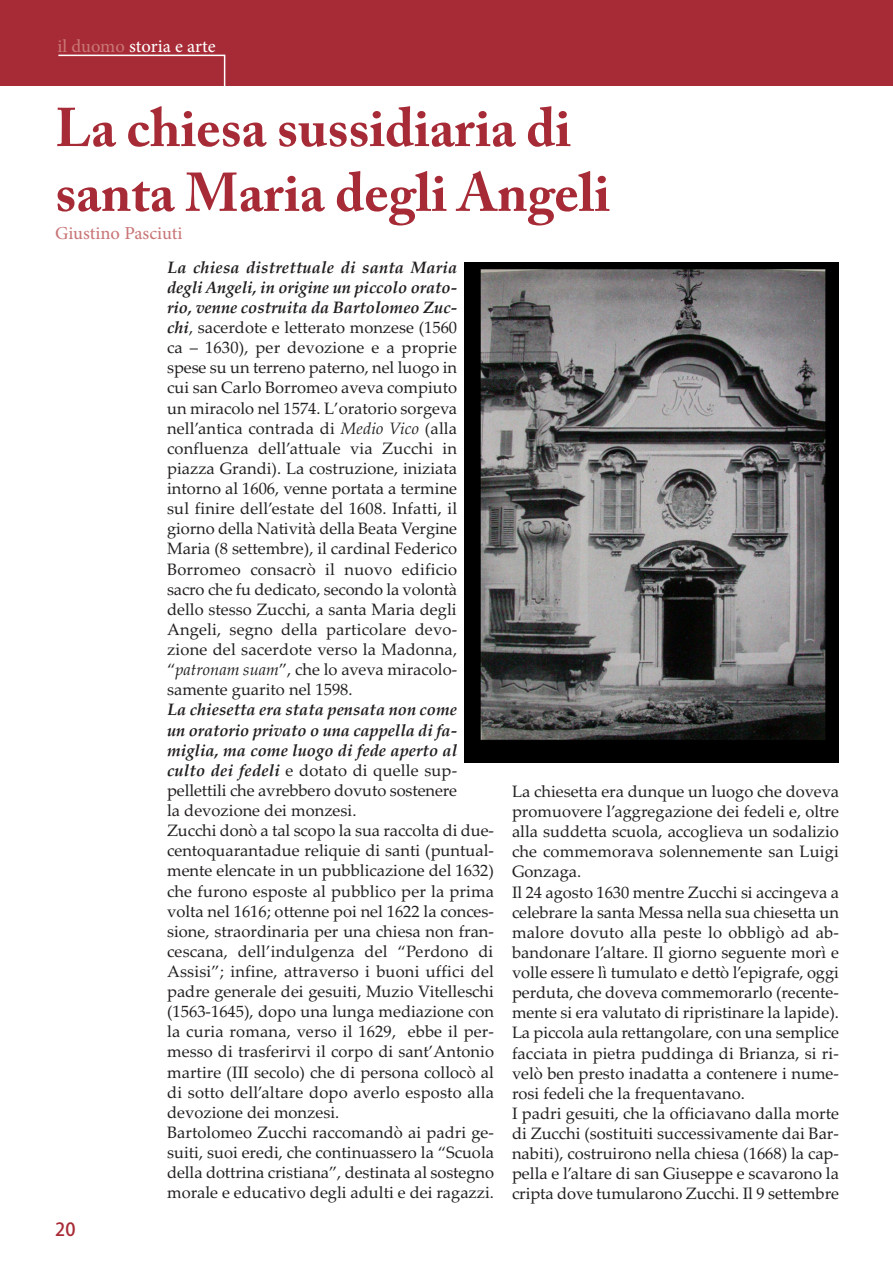
<style>
.page{position:relative;width:893px;height:1263px;background:#fff}
.page>*{position:absolute;margin:0;border:0;box-sizing:border-box;transform-origin:0 0}
.t1{font:700 54px/64.8px "Adobe Caslon Pro";color:#a72b36}
.t2{font:18px "Adobe Hebrew";letter-spacing:-.005em;color:#fff}
.t3{font:18px "Adobe Hebrew";letter-spacing:-.005em;color:#c97677}
.t4{font:18px "Adobe Heiti Std";color:#a72b36}
.t5{font:16.5px/20.1px "Palatino Linotype";color:#231f20}
.s1{color:#c97677}
.s2{font-weight:700;font-style:italic}
.s3{font-style:italic}
</style>
<div class="page">
<div style="left:0;top:0;width:893px;height:85px;background:#a72b36"></div>
<svg style="left:57px;top:54px;width:169px;height:32px"></svg>
<img style="left:465px;top:263px;width:374px;height:499px">
<p class="t2" style="left:58px;top:39px;width:160px"><span class="s1">il duomo</span> storia e arte</p>
<h1 class="t1" style="left:55px;top:101px;width:556px">La chiesa sussidiaria di santa Maria degli Angeli</h1>
<p class="t3" style="left:55px;top:227px;width:129px">Giustino Pasciuti</p>
<p class="t4" style="left:55px;top:1219px;width:22px">20</p>
<p class="t5" style="left:167px;top:257px;width:292px;text-align:justify"><span class="s2">La chiesa distrettuale di santa Maria degli Angeli, in origine un piccolo orato&shy;rio, venne costruita da Bartolomeo Zuc&shy;chi</span>, sacerdote e letterato monzese (1560 ca – 1630), per devozione e a proprie spese su un terreno paterno, nel luogo in cui san Carlo Borromeo aveva compiuto un miracolo nel 1574. L’oratorio sorgeva nell’antica contrada di <span class="s3">Medio Vico</span> (alla confluenza dell’attuale via Zucchi in piazza Grandi). La costruzione, iniziata intorno al 1606, venne portata a termine sul finire dell’estate del 1608. Infatti, il giorno della Natività della Beata Vergine Maria (8 settembre), il cardinal Federico Borromeo consacrò il nuovo edificio sacro che fu dedicato, secondo la volontà dello stesso Zucchi, a santa Maria degli Angeli, segno della particolare devo&shy;zione del sacerdote verso la Madonna, “<span class="s3">patronam suam</span>”, che lo aveva miracolo&shy;samente guarito nel 1598.</p>
<p class="t5" style="left:167px;top:700px;width:328px"><span class="s2">La chiesetta era stata pensata non come<br>un oratorio privato o una cappella di fa&shy;miglia, ma come luogo di fede aperto al culto dei fedeli</span> e dotato di quelle sup&shy;pellettili che avrebbero dovuto sostenere<br>la devozione dei monzesi.<br>Zucchi donò a tal scopo la sua raccolta di due&shy;centoquarantadue reliquie di santi (puntual&shy;mente elencate in un pubblicazione del 1632) che furono esposte al pubblico per la prima volta nel 1616; ottenne poi nel 1622 la conces&shy;sione, straordinaria per una chiesa non fran&shy;cescana, dell’indulgenza del “Perdono di Assisi”; infine, attraverso i buoni uffici del padre generale dei gesuiti, Muzio Vitelleschi (1563-1645), dopo una lunga mediazione con la curia romana, verso il 1629, ebbe il per&shy;messo di trasferirvi il corpo di sant’Antonio martire (III secolo) che di persona collocò al di sotto dell’altare dopo averlo esposto alla devozione dei monzesi.<br>Bartolomeo Zucchi raccomandò ai padri ge&shy;suiti, suoi eredi, che continuassero la “Scuola della dottrina cristiana”, destinata al sostegno morale e educativo degli adulti e dei ragazzi.</p>
<p class="t5" style="left:512px;top:781px;width:328px">La chiesetta era dunque un luogo che doveva promuovere l’aggregazione dei fedeli e, oltre alla suddetta scuola, accoglieva un sodalizio che commemorava solennemente san Luigi Gonzaga.<br>Il 24 agosto 1630 mentre Zucchi si accingeva a celebrare la santa Messa nella sua chiesetta un malore dovuto alla peste lo obbligò ad ab&shy;bandonare l’altare. Il giorno seguente morì e volle essere lì tumulato e dettò l’epigrafe, oggi perduta, che doveva commemorarlo (recente&shy;mente si era valutato di ripristinare la lapide).<br>La piccola aula rettangolare, con una semplice facciata in pietra puddinga di Brianza, si ri&shy;velò ben presto inadatta a contenere i nume&shy;rosi fedeli che la frequentavano.<br>I padri gesuiti, che la officiavano dalla morte di Zucchi (sostituiti successivamente dai Bar&shy;nabiti), costruirono nella chiesa (1668) la cap&shy;pella e l’altare di san Giuseppe e scavarono la cripta dove tumularono Zucchi. Il 9 settembre</p>
</div>
